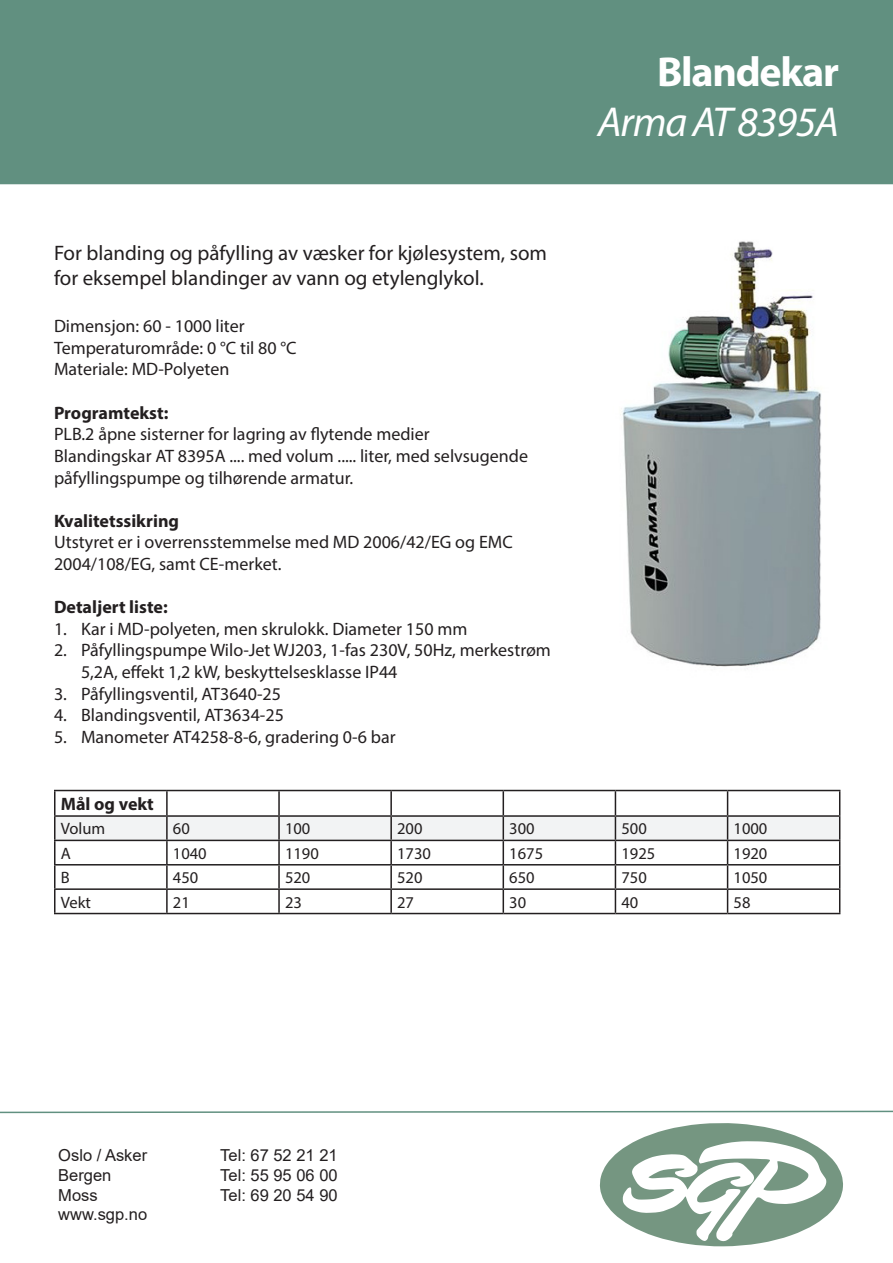
<style>
.page{position:relative;width:893px;height:1263px;background:#fff}
.page>*{position:absolute;margin:0;border:0;box-sizing:border-box;transform-origin:0 0}
.t1{font:italic 42px "Myriad Pro";letter-spacing:-.03em;color:#fff}
.t2{font:700 42px "Myriad Pro";letter-spacing:-.03em;color:#fff}
.t3{font:21px/25.2px "Myriad Pro";color:#231f20}
.t4{font:18px/21.6px "Myriad Pro";color:#231f20}
.t5{font:700 18px "Myriad Pro";color:#231f20}
.t6{font:16.5px "Myriad Pro";color:#231f20}
.t7{font:16.5px "Arial";color:#231f20}
</style>
<div class="page">
<svg style="left:0;top:1110px;width:893px;height:4px"></svg>
<svg style="left:600px;top:1123px;width:243px;height:123px"></svg>
<div style="left:0;top:0;width:893px;height:184px;background:#619080"></div>
<hr style="left:54px;top:790px;width:113px;height:1px;background:#231f20">
<hr style="left:54px;top:791px;width:2px;height:24px;background:#231f20">
<hr style="left:167px;top:790px;width:112px;height:1px;background:#231f20">
<hr style="left:279px;top:790px;width:112px;height:1px;background:#231f20">
<hr style="left:391px;top:790px;width:112px;height:1px;background:#231f20">
<hr style="left:503px;top:790px;width:112px;height:1px;background:#231f20">
<hr style="left:615px;top:790px;width:113px;height:1px;background:#231f20">
<hr style="left:728px;top:790px;width:112px;height:1px;background:#231f20">
<hr style="left:54px;top:815px;width:113px;height:2px;background:#231f20">
<hr style="left:54px;top:817px;width:2px;height:23px;background:#231f20">
<hr style="left:54px;top:840px;width:113px;height:1px;background:#231f20">
<hr style="left:54px;top:841px;width:2px;height:23px;background:#231f20">
<hr style="left:54px;top:864px;width:113px;height:1px;background:#231f20">
<hr style="left:54px;top:865px;width:2px;height:23px;background:#231f20">
<hr style="left:54px;top:888px;width:113px;height:2px;background:#231f20">
<hr style="left:54px;top:890px;width:2px;height:23px;background:#231f20">
<svg style="left:55px;top:791px;width:785px;height:122px"></svg>
<hr style="left:54px;top:913px;width:113px;height:1px;background:#231f20">
<hr style="left:167px;top:913px;width:112px;height:1px;background:#231f20">
<hr style="left:279px;top:913px;width:112px;height:1px;background:#231f20">
<hr style="left:391px;top:913px;width:112px;height:1px;background:#231f20">
<hr style="left:503px;top:913px;width:112px;height:1px;background:#231f20">
<hr style="left:615px;top:913px;width:113px;height:1px;background:#231f20">
<hr style="left:728px;top:913px;width:112px;height:1px;background:#231f20">
<img style="left:620px;top:241px;width:201px;height:426px">
<p class="t3" style="left:54px;top:240px;width:495px">For blanding og påfylling av væsker for kjølesystem, som for eksempel blandinger av vann og etylenglykol.</p>
<p class="t4" style="left:54px;top:315px;width:192px">Dimensjon: 60 - 1000 liter</p>
<p class="t4" style="left:54px;top:337px;width:244px">Temperaturområde: 0 °C til 80 °C</p>
<p class="t4" style="left:54px;top:358px;width:177px">Materiale: MD-Polyeten</p>
<p class="t5" style="left:54px;top:401px;width:116px">Programtekst:</p>
<p class="t4" style="left:54px;top:423px;width:377px">PLB.2 åpne sisterner for lagring av flytende medier</p>
<p class="t4" style="left:54px;top:445px;width:476px">Blandingskar AT 8395A .... med volum ..... liter, med selvsugende påfyllingspumpe og tilhørende armatur.</p>
<p class="t5" style="left:54px;top:509px;width:127px">Kvalitetssikring</p>
<p class="t4" style="left:54px;top:531px;width:460px">Utstyret er i overrensstemmelse med MD 2006/42/EG og EMC<br>2004/108/EG, samt CE-merket.</p>
<p class="t5" style="left:54px;top:595px;width:115px">Detaljert liste:</p>
<p class="t4" style="left:54px;top:618px;width:415px">1. Kar i MD-polyeten, men skrulokk. Diameter 150 mm</p>
<p class="t4" style="left:81px;top:639px;width:471px;text-indent:-27px">2. Påfyllingspumpe Wilo-Jet WJ203, 1-fas 230V, 50Hz, merkestrøm<br>5,2A, effekt 1,2 kW, beskyttelsesklasse IP44</p>
<p class="t4" style="left:54px;top:682px;width:229px">3. Påfyllingsventil, AT3640-25</p>
<p class="t4" style="left:54px;top:704px;width:231px">4. Blandingsventil, AT3634-25</p>
<p class="t4" style="left:54px;top:726px;width:343px">5. Manometer AT4258-8-6, gradering 0-6 bar</p>
<p class="t2" style="left:657px;top:44px;width:183px">Blandekar</p>
<p class="t1" style="left:598px;top:96px;width:243px">Arma AT 8395A</p>
<p class="t5" style="left:61px;top:792px;width:95px">Mål og vekt</p>
<p class="t6" style="left:61px;top:819px;width:46px">Volum</p>
<p class="t6" style="left:173px;top:819px;width:18px">60</p>
<p class="t6" style="left:285px;top:819px;width:27px">100</p>
<p class="t6" style="left:397px;top:819px;width:27px">200</p>
<p class="t6" style="left:509px;top:819px;width:27px">300</p>
<p class="t6" style="left:621px;top:819px;width:27px">500</p>
<p class="t6" style="left:734px;top:819px;width:35px">1000</p>
<p class="t6" style="left:61px;top:843px;width:12px">A</p>
<p class="t6" style="left:173px;top:843px;width:35px">1040</p>
<p class="t6" style="left:285px;top:843px;width:35px">1190</p>
<p class="t6" style="left:397px;top:843px;width:35px">1730</p>
<p class="t6" style="left:509px;top:843px;width:35px">1675</p>
<p class="t6" style="left:621px;top:843px;width:35px">1925</p>
<p class="t6" style="left:734px;top:843px;width:35px">1920</p>
<p class="t6" style="left:61px;top:867px;width:10px">B</p>
<p class="t6" style="left:173px;top:867px;width:27px">450</p>
<p class="t6" style="left:285px;top:867px;width:27px">520</p>
<p class="t6" style="left:397px;top:867px;width:27px">520</p>
<p class="t6" style="left:509px;top:867px;width:27px">650</p>
<p class="t6" style="left:621px;top:867px;width:27px">750</p>
<p class="t6" style="left:734px;top:867px;width:35px">1050</p>
<p class="t6" style="left:61px;top:892px;width:32px">Vekt</p>
<p class="t6" style="left:173px;top:892px;width:18px">21</p>
<p class="t6" style="left:285px;top:892px;width:18px">23</p>
<p class="t6" style="left:397px;top:892px;width:18px">27</p>
<p class="t6" style="left:509px;top:892px;width:18px">30</p>
<p class="t6" style="left:621px;top:892px;width:18px">40</p>
<p class="t6" style="left:734px;top:892px;width:18px">58</p>
<p class="t7" style="left:58px;top:1144px;width:90px">Oslo / Asker</p>
<p class="t7" style="left:220px;top:1144px;width:119px">Tel: 67 52 21 21</p>
<p class="t7" style="left:58px;top:1163px;width:55px">Bergen</p>
<p class="t7" style="left:220px;top:1163px;width:119px">Tel: 55 95 06 00</p>
<p class="t7" style="left:58px;top:1183px;width:41px">Moss</p>
<p class="t7" style="left:220px;top:1183px;width:119px">Tel: 69 20 54 90</p>
<p class="t7" style="left:58px;top:1203px;width:90px">www.sgp.no</p>
</div>
